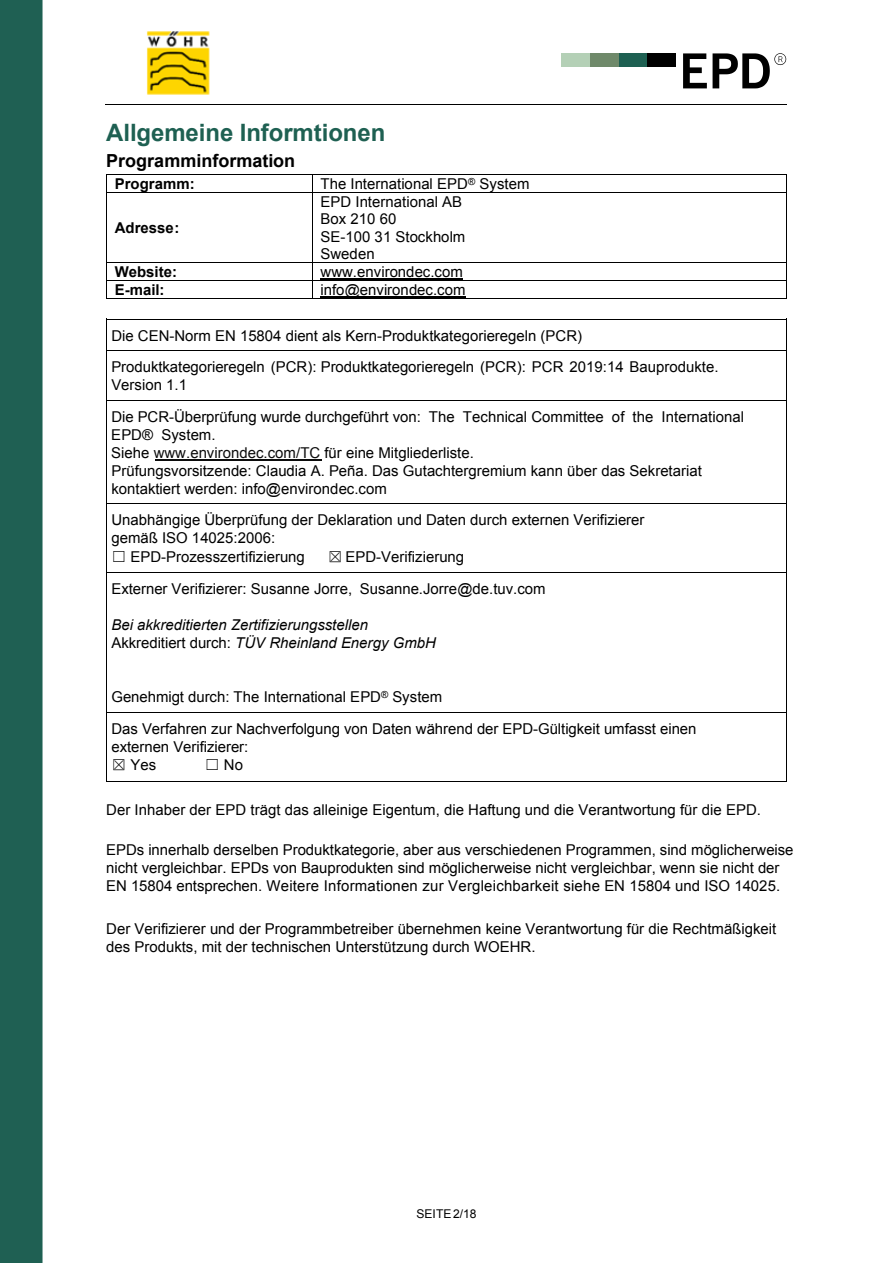
<style>
.page{position:relative;width:893px;height:1263px;background:#fff}
.page>*{position:absolute;margin:0;border:0;box-sizing:border-box;transform-origin:0 0}
.t1{font:700 24px "Arial";letter-spacing:-.005em;color:#1e6052}
.t2{font:700 18px "Arial";color:#000}
.t3{font:15px/18px "Arial";color:#000}
.t4{font:italic 15px/18px "Arial";color:#000}
.t5{font:700 15px "Arial";color:#000}
.t6{font:12px "Arial";letter-spacing:.005em;color:#000}
.s1{color:#0c0c0c}
.s2{font-family:"MS Gothic"}
.s3{font-style:normal}
</style>
<div class="page">
<img style="left:146px;top:31px;width:64px;height:64px">
<hr style="left:105px;top:104px;width:341px;height:1px;background:#000">
<hr style="left:446px;top:104px;width:341px;height:1px;background:#000">
<div style="left:618px;top:54px;width:29px;height:13px;background:#1e6052"></div>
<div style="left:590px;top:54px;width:28px;height:13px;background:#6f896a"></div>
<div style="left:561px;top:54px;width:29px;height:13px;background:#b4d0b6"></div>
<div style="left:647px;top:54px;width:28px;height:13px;background:#000"></div>
<svg style="left:683px;top:53px;width:103px;height:35px"></svg>
<div style="left:0;top:0;width:43px;height:1263px;background:#1f6053"></div>
<hr style="left:107px;top:174px;width:205px;height:1px;background:#000">
<hr style="left:313px;top:174px;width:473px;height:1px;background:#000">
<svg style="left:106px;top:174px;width:1px;height:19px"></svg>
<hr style="left:107px;top:192px;width:205px;height:1px;background:#000">
<svg style="left:312px;top:174px;width:1px;height:19px"></svg>
<hr style="left:313px;top:192px;width:473px;height:1px;background:#000">
<svg style="left:786px;top:174px;width:1px;height:19px"></svg>
<hr style="left:106px;top:193px;width:1px;height:69px;background:#000">
<hr style="left:312px;top:193px;width:1px;height:69px;background:#000">
<hr style="left:786px;top:193px;width:1px;height:69px;background:#000">
<hr style="left:321px;top:278px;width:142px;height:2px;background:#000">
<hr style="left:107px;top:262px;width:205px;height:1px;background:#000">
<hr style="left:313px;top:262px;width:473px;height:1px;background:#000">
<hr style="left:321px;top:296px;width:145px;height:2px;background:#000">
<hr style="left:107px;top:280px;width:205px;height:1px;background:#000">
<hr style="left:313px;top:280px;width:473px;height:1px;background:#000">
<svg style="left:106px;top:262px;width:1px;height:37px"></svg>
<hr style="left:107px;top:298px;width:205px;height:1px;background:#000">
<svg style="left:312px;top:262px;width:1px;height:37px"></svg>
<hr style="left:313px;top:298px;width:473px;height:1px;background:#000">
<svg style="left:786px;top:262px;width:1px;height:37px"></svg>
<hr style="left:107px;top:319px;width:679px;height:1px;background:#000">
<svg style="left:106px;top:319px;width:1px;height:38px"></svg>
<hr style="left:107px;top:350px;width:679px;height:1px;background:#000">
<svg style="left:786px;top:319px;width:1px;height:38px"></svg>
<hr style="left:106px;top:357px;width:1px;height:43px;background:#000">
<hr style="left:786px;top:357px;width:1px;height:43px;background:#000">
<hr style="left:155px;top:460px;width:167px;height:1px;background:#0c0c0c">
<hr style="left:107px;top:400px;width:679px;height:1px;background:#000">
<hr style="left:106px;top:407px;width:1px;height:96px;background:#000">
<hr style="left:786px;top:407px;width:1px;height:96px;background:#000">
<hr style="left:107px;top:503px;width:679px;height:1px;background:#000">
<hr style="left:106px;top:510px;width:1px;height:62px;background:#000">
<hr style="left:786px;top:510px;width:1px;height:62px;background:#000">
<hr style="left:107px;top:572px;width:679px;height:1px;background:#000">
<hr style="left:106px;top:579px;width:1px;height:133px;background:#000">
<hr style="left:786px;top:579px;width:1px;height:133px;background:#000">
<hr style="left:107px;top:712px;width:679px;height:1px;background:#000">
<hr style="left:106px;top:719px;width:1px;height:62px;background:#000">
<hr style="left:107px;top:781px;width:679px;height:1px;background:#000">
<hr style="left:786px;top:719px;width:1px;height:62px;background:#000">
<h1 class="t1" style="left:106px;top:117px;width:281px">Allgemeine Informtionen</h1>
<p class="t2" style="left:106px;top:149px;width:190px">Programminformation</p>
<p class="t5" style="left:115px;top:174px;width:81px">Programm:</p>
<p class="t3" style="left:321px;top:175px;width:210px">The International EPD<sup>®</sup> System</p>
<p class="t5" style="left:115px;top:218px;width:66px">Adresse:</p>
<p class="t3" style="left:321px;top:193px;width:146px;line-height:17.2px">EPD International AB<br>Box 210 60<br>SE-100 31 Stockholm<br>Sweden</p>
<p class="t5" style="left:115px;top:262px;width:64px">Website:</p>
<p class="t3" style="left:321px;top:263px;width:144px">www.environdec.com</p>
<p class="t5" style="left:115px;top:280px;width:51px">E-mail:</p>
<p class="t3" style="left:321px;top:281px;width:146px">info@environdec.com</p>
<p class="t3" style="left:111px;top:320px;width:609px;line-height:31.5px">Die CEN-Norm EN 15804 dient als Kern-Produktkategorieregeln (PCR)<br>Produktkategorieregeln (PCR): Produktkategorieregeln (PCR): PCR 2019:14 Bauprodukte.</p>
<p class="t3" style="left:111px;top:369px;width:634px;line-height:31.7px">Version 1.1<br>Die PCR-Überprüfung wurde durchgeführt von: The Technical Committee of the International</p>
<p class="t3" style="left:111px;top:425px;width:592px">EPD® System.<br>Siehe <span class="s1">www.environdec.com/TC</span> für eine Mitgliederliste.<br>Prüfungsvorsitzende: Claudia A. Peña. Das Gutachtergremium kann über das Sekretariat kontaktiert werden: info@environdec.com</p>
<p class="t3" style="left:111px;top:511px;width:535px">Unabhängige Überprüfung der Deklaration und Daten durch externen Verifizierer gemäß ISO 14025:2006:<br><span class="s2">☐</span> EPD-Prozesszertifizierung</p>
<p class="t3" style="left:111px;top:540px;width:436px;line-height:32.5px;text-indent:216px"><span class="s2">☒</span> EPD-Verifizierung<br>Externer Verifizierer: Susanne Jorre, Susanne.Jorre@de.tuv.com</p>
<p class="t4" style="left:111px;top:616px;width:326px">Bei akkreditierten Zertifizierungsstellen<br><span class="s3">Akkreditiert durch:</span> TÜV Rheinland Energy GmbH</p>
<p class="t3" style="left:111px;top:681px;width:587px;line-height:31.5px">Genehmigt durch: The International EPD<sup>®</sup> System<br>Das Verfahren zur Nachverfolgung von Daten während der EPD-Gültigkeit umfasst einen</p>
<p class="t3" style="left:111px;top:737px;width:138px;line-height:18.5px">externen Verifizierer: <span class="s2">☒</span> Yes</p>
<p class="t3" style="left:205px;top:756px;width:40px"><span class="s2">☐</span> No</p>
<p class="t3" style="left:106px;top:801px;width:656px">Der Inhaber der EPD trägt das alleinige Eigentum, die Haftung und die Verantwortung für die EPD.</p>
<p class="t3" style="left:106px;top:841px;width:689px">EPDs innerhalb derselben Produktkategorie, aber aus verschiedenen Programmen, sind möglicherweise nicht vergleichbar. EPDs von Bauprodukten sind möglicherweise nicht vergleichbar, wenn sie nicht der<br>EN 15804 entsprechen. Weitere Informationen zur Vergleichbarkeit siehe EN 15804 und ISO 14025.</p>
<p class="t3" style="left:106px;top:920px;width:672px">Der Verifizierer und der Programmbetreiber übernehmen keine Verantwortung für die Rechtmäßigkeit des Produkts, mit der technischen Unterstützung durch WOEHR.</p>
<p class="t6" style="left:416px;top:1206px;width:62px">SEITE2/18</p>
</div>
